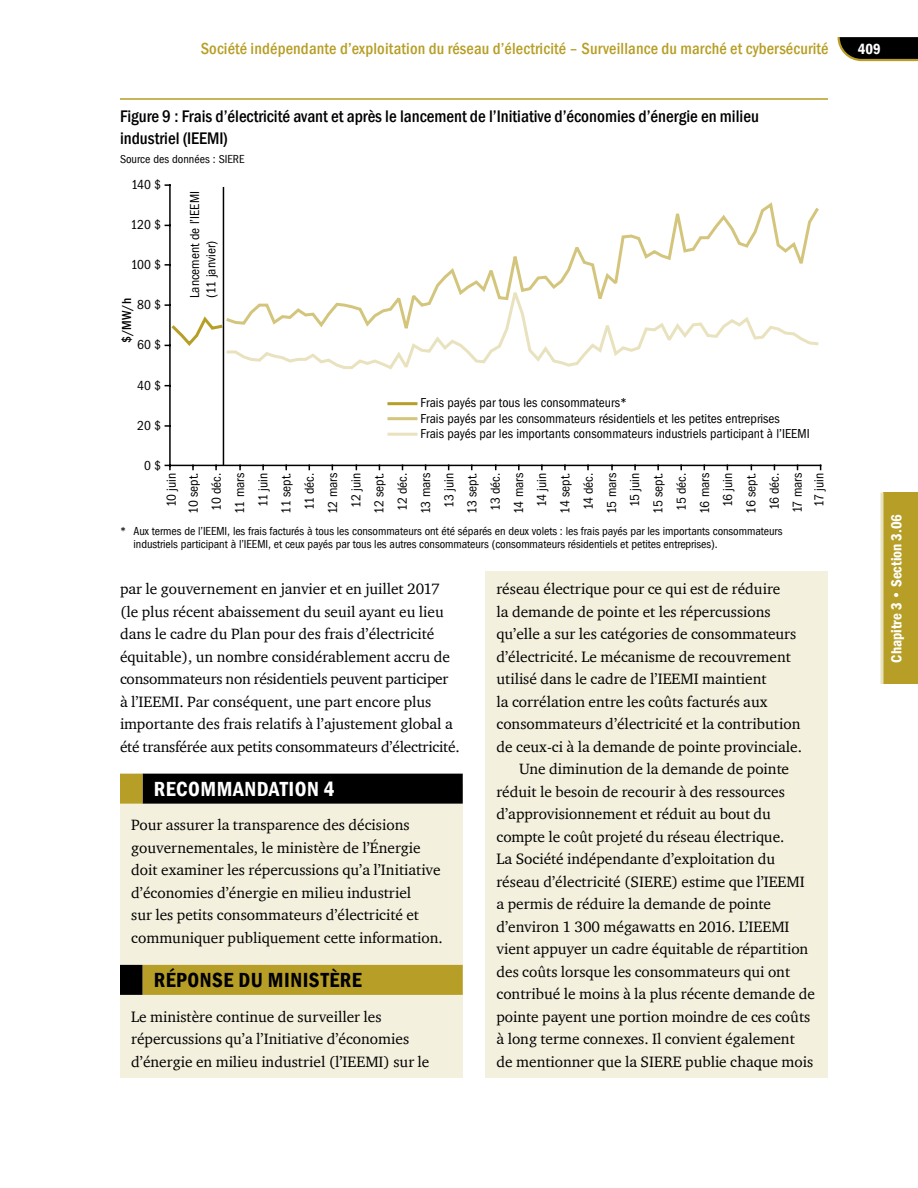
<style>
.page{position:relative;width:918px;height:1188px;background:#fff}
.page>*{position:absolute;margin:0;border:0;box-sizing:border-box;transform-origin:0 0}
.t1{font:600 condensed 21px "Franklin Gothic";letter-spacing:.025em;color:#000}
.t2{font:600 condensed 21px "Franklin Gothic";letter-spacing:.025em;color:#fff}
.t3{font:500 condensed 17.25px/22.5px "Franklin Gothic";color:#000}
.t4{font:500 condensed 16.5px "Franklin Gothic";letter-spacing:.01em;color:#b79e26}
.t5{font:15.3px/22.5px "Charter ITC";color:#000}
.t6{font:600 condensed 15px "Franklin Gothic";color:#fff}
.t7{font:13.5px/23.2px "Franklin Got Cd ITCTT";color:#000;text-align:center}
.t8{font:500 condensed 13.5px "Franklin Gothic";color:#000}
.t9{font:12px/13.5px "Franklin Got Cd ITCTT";letter-spacing:-.005em;color:#000}
</style>
<div class="page">
<svg style="left:837px;top:37px;width:81px;height:25px;background:#2e2b1f"></svg>
<div style="left:884px;top:493px;width:34px;height:191px;background:#b79e26"></div>
<svg style="left:880px;top:493px;width:4px;height:191px"></svg>
<div style="left:485px;top:572px;width:343px;height:506px;background:#f4f0de"></div>
<div style="left:120px;top:785px;width:343px;height:293px;background:#f4f0de"></div>
<div style="left:142px;top:774px;width:321px;height:30px;background:#000"></div>
<div style="left:120px;top:774px;width:22px;height:30px;background:#b79e26"></div>
<div style="left:142px;top:965px;width:321px;height:30px;background:#b79e26"></div>
<div style="left:120px;top:965px;width:22px;height:30px;background:#000"></div>
<hr style="left:120px;top:98px;width:708px;height:2px;background:#b79e26">
<hr style="left:389px;top:402px;width:27px;height:3px;background:#b79e26">
<hr style="left:169px;top:185px;width:2px;height:280px;background:#000">
<hr style="left:170px;top:465px;width:651px;height:1px;background:#000">
<svg style="left:165px;top:465px;width:6px;height:5px"></svg>
<svg style="left:165px;top:314px;width:58px;height:34px"></svg>
<svg style="left:226px;top:341px;width:593px;height:29px"></svg>
<svg style="left:224px;top:198px;width:595px;height:143px"></svg>
<hr style="left:223px;top:188px;width:1px;height:277px;background:#010101">
<hr style="left:389px;top:433px;width:27px;height:3px;background:#e9e2be">
<hr style="left:389px;top:417px;width:27px;height:3px;background:#d4c57d">
<p class="t4" style="left:201px;top:38px;width:629px">Société indépendante d’exploitation du réseau d’électricité – Surveillance du marché et cybersécurité</p>
<p class="t6" style="left:858px;top:39px;width:24px">409</p>
<p class="t3" style="left:120px;top:104px;width:641px">Figure 9 : Frais d’électricité avant et après le lancement de l’Initiative d’économies d’énergie en milieu industriel (IEEMI)</p>
<p class="t9" style="left:120px;top:152px;width:126px">Source des données : SIERE</p>
<p class="t7" style="left:131px;top:173px;width:32px">140 $</p>
<p class="t7" style="left:130px;top:213px;width:32px">120 $</p>
<p class="t7" style="left:131px;top:253px;width:32px">100 $</p>
<p class="t8" style="left:118px;top:343px;width:47px;rotate:-90deg">$/MW/h</p>
<p class="t7" style="left:137px;top:293px;width:26px">80 $</p>
<p class="t7" style="left:137px;top:333px;width:26px">60 $</p>
<p class="t7" style="left:137px;top:373px;width:26px">40 $</p>
<p class="t7" style="left:137px;top:413px;width:26px">20 $</p>
<p class="t7" style="left:144px;top:453px;width:19px">0 $</p>
<p class="t7" style="left:186px;top:298px;width:108px;line-height:16.2px;text-align:left;rotate:-90deg">Lancement de l’IEEMI (11 janvier)</p>
<p class="t7" style="left:421px;top:391px;width:208px">Frais payés par tous les consommateurs*</p>
<p class="t7" style="left:421px;top:421px;width:391px">Frais payés par les importants consommateurs industriels participant à l’IEEMI</p>
<p class="t7" style="left:421px;top:406px;width:361px">Frais payés par les consommateurs résidentiels et les petites entreprises</p>
<p class="t7" style="left:160px;top:514px;width:42px;line-height:21.8px;rotate:-90deg">10 juin<br>10 sept.</p>
<p class="t7" style="left:205px;top:514px;width:43px;rotate:-90deg">10 déc.<br>11 mars<br>11 juin<br>11 sept.<br>11 déc.<br>12 mars<br>12 juin<br>12 sept.<br>12 déc.<br>13 mars<br>13 juin<br>13 sept.<br>13 déc.<br>14 mars<br>14 juin<br>14 sept.<br>14 déc.<br>15 mars<br>15 juin<br>15 sept.<br>15 déc.<br>16 mars<br>16 juin<br>16 sept.<br>16 déc.<br>17 mars</p>
<p class="t9" style="left:134px;top:524px;width:651px;text-indent:-14px">* Aux termes de l’IEEMI, les frais facturés à tous les consommateurs ont été séparés en deux volets : les frais payés par les importants consommateurs industriels participant à l’IEEMI, et ceux payés par tous les autres consommateurs (consommateurs résidentiels et petites entreprises).</p>
<p class="t7" style="left:807px;top:507px;width:35px;rotate:-90deg">17 juin</p>
<p class="t5" style="left:120px;top:577px;width:341px">par le gouvernement en janvier et en juillet 2017 (le plus récent abaissement du seuil ayant eu lieu dans le cadre du Plan pour des frais d’électricité équitable), un nombre considérablement accru de consommateurs non résidentiels peuvent participer à l’IEEMI. Par conséquent, une part encore plus importante des frais relatifs à l’ajustement global a été transférée aux petits consommateurs d’électricité.</p>
<h1 class="t2" style="left:154px;top:775px;width:182px">RECOMMANDATION 4</h1>
<p class="t5" style="left:131px;top:813px;width:313px">Pour assurer la transparence des décisions gouvernementales, le ministère de l’Énergie doit examiner les répercussions qu’a l’Initiative d’économies d’énergie en milieu industriel<br>sur les petits consommateurs d’électricité et communiquer publiquement cette information.</p>
<h1 class="t1" style="left:154px;top:966px;width:210px">RÉPONSE DU MINISTÈRE</h1>
<p class="t5" style="left:131px;top:1005px;width:300px">Le ministère continue de surveiller les répercussions qu’a l’Initiative d’économies d’énergie en milieu industriel (l’IEEMI) sur le</p>
<p class="t5" style="left:496px;top:577px;width:285px">réseau électrique pour ce qui est de réduire</p>
<p class="t5" style="left:496px;top:600px;width:276px">la demande de pointe et les répercussions</p>
<p class="t5" style="left:496px;top:622px;width:301px">qu’elle a sur les catégories de consommateurs</p>
<p class="t5" style="left:496px;top:645px;width:296px">d’électricité. Le mécanisme de recouvrement</p>
<p class="t5" style="left:496px;top:667px;width:272px">utilisé dans le cadre de l’IEEMI maintient</p>
<p class="t5" style="left:496px;top:690px;width:273px">la corrélation entre les coûts facturés aux</p>
<p class="t5" style="left:496px;top:712px;width:305px">consommateurs d’électricité et la contribution</p>
<p class="t5" style="left:496px;top:735px;width:307px">de ceux-ci à la demande de pointe provinciale.</p>
<p class="t5" style="left:519px;top:757px;width:272px">Une diminution de la demande de pointe</p>
<p class="t5" style="left:496px;top:780px;width:290px">réduit le besoin de recourir à des ressources</p>
<p class="t5" style="left:496px;top:802px;width:276px">d’approvisionnement et réduit au bout du</p>
<p class="t5" style="left:496px;top:825px;width:290px">compte le coût projeté du réseau électrique.</p>
<p class="t5" style="left:496px;top:847px;width:280px">La Société indépendante d’exploitation du</p>
<p class="t5" style="left:496px;top:870px;width:310px">réseau d’électricité (SIERE) estime que l’IEEMI</p>
<p class="t5" style="left:496px;top:892px;width:276px">a permis de réduire la demande de pointe</p>
<p class="t5" style="left:496px;top:915px;width:295px">d’environ 1 300 mégawatts en 2016. L’IEEMI</p>
<p class="t5" style="left:496px;top:937px;width:313px">vient appuyer un cadre équitable de répartition</p>
<p class="t5" style="left:496px;top:960px;width:295px">des coûts lorsque les consommateurs qui ont</p>
<p class="t5" style="left:496px;top:982px;width:320px">contribué le moins à la plus récente demande de</p>
<p class="t5" style="left:496px;top:1005px;width:315px">pointe payent une portion moindre de ces coûts</p>
<p class="t5" style="left:496px;top:1027px;width:300px">à long terme connexes. Il convient également</p>
<p class="t5" style="left:496px;top:1050px;width:318px">de mentionner que la SIERE publie chaque mois</p>
<p class="t6" style="left:886px;top:663px;width:150px;rotate:-90deg">Chapitre 3 • Section 3.06</p>
</div>
